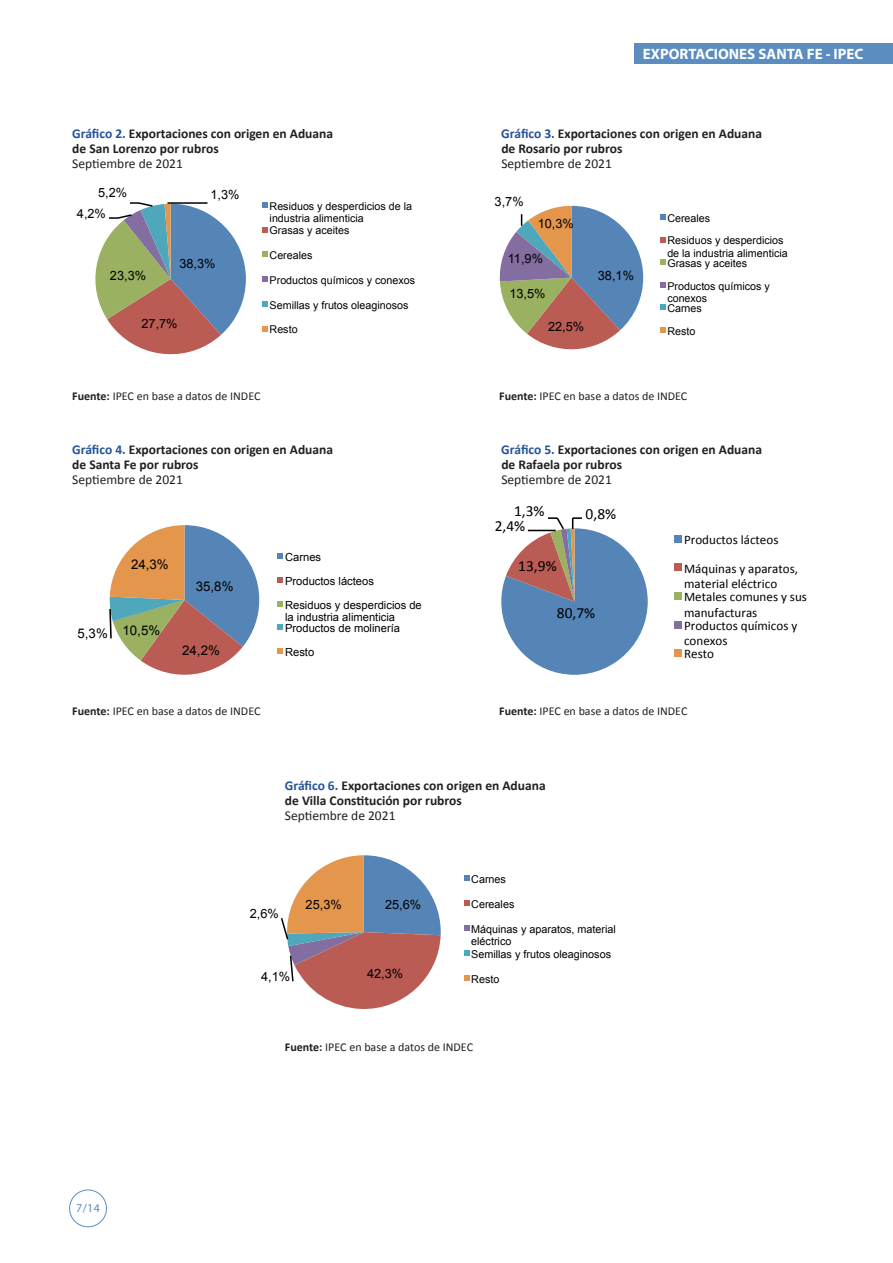
<style>
.page{position:relative;width:893px;height:1263px;background:#fff}
.page>*{position:absolute;margin:0;border:0;box-sizing:border-box;transform-origin:0 0}
.t1{font:15.45px "Calibri";color:#000}
.t2{font:700 15px "Myriad Pro";color:#fff}
.Texto{font:700 13.5px "Calibri";color:#231f20}
.Texto-2{font:13.5px "Calibri";color:#231f20}
.t3{font:13.35px "Arial";color:#000}
.t4{font:13.05px/13px "Calibri";color:#000}
.t5{font:12.75px "Arial";color:#000}
.Texto-3{font:12px "Calibri";color:#231f20}
.t6{font:12px "Myriad Pro";color:#5c8dc0}
.t7{font:11.25px/23.9px "Arial";color:#000}
.t8{font:10.8px/12.3px "Arial";color:#000}
.s1{color:#24529b}
.s2{font-weight:700}
</style>
<div class="page">
<div style="left:69px;top:1189px;width:38px;height:38px;border:1px solid #5c8dc0;border-radius:50%"></div>
<div style="left:634px;top:43px;width:259px;height:21px;background:#5c8dc0"></div>
<svg style="left:95px;top:202px;width:151px;height:153px"></svg>
<svg style="left:262px;top:202px;width:6px;height:6px"></svg>
<svg style="left:262px;top:227px;width:6px;height:5px"></svg>
<svg style="left:262px;top:252px;width:6px;height:5px"></svg>
<svg style="left:262px;top:277px;width:6px;height:5px"></svg>
<svg style="left:262px;top:301px;width:6px;height:6px"></svg>
<svg style="left:262px;top:326px;width:6px;height:5px"></svg>
<svg style="left:499px;top:206px;width:144px;height:144px"></svg>
<svg style="left:660px;top:215px;width:5px;height:5px"></svg>
<svg style="left:660px;top:237px;width:5px;height:5px"></svg>
<svg style="left:660px;top:260px;width:5px;height:5px"></svg>
<svg style="left:660px;top:282px;width:5px;height:5px"></svg>
<svg style="left:660px;top:305px;width:5px;height:5px"></svg>
<svg style="left:660px;top:327px;width:5px;height:5px"></svg>
<svg style="left:109px;top:525px;width:150px;height:150px"></svg>
<svg style="left:277px;top:553px;width:6px;height:6px"></svg>
<svg style="left:277px;top:577px;width:6px;height:6px"></svg>
<svg style="left:277px;top:601px;width:6px;height:5px"></svg>
<svg style="left:277px;top:624px;width:6px;height:6px"></svg>
<svg style="left:277px;top:648px;width:6px;height:6px"></svg>
<svg style="left:501px;top:517px;width:147px;height:158px"></svg>
<div style="left:674px;top:535px;width:7px;height:7px;background:#5585b6"></div>
<div style="left:674px;top:564px;width:7px;height:7px;background:#ba5b54"></div>
<div style="left:674px;top:592px;width:7px;height:8px;background:#99b160"></div>
<div style="left:674px;top:621px;width:7px;height:7px;background:#846da0"></div>
<div style="left:674px;top:649px;width:7px;height:8px;background:#e3964c"></div>
<svg style="left:281px;top:855px;width:160px;height:154px"></svg>
<svg style="left:464px;top:875px;width:5px;height:6px"></svg>
<svg style="left:464px;top:900px;width:5px;height:6px"></svg>
<svg style="left:464px;top:925px;width:5px;height:6px"></svg>
<svg style="left:464px;top:950px;width:5px;height:6px"></svg>
<svg style="left:464px;top:975px;width:5px;height:5px"></svg>
<h2 class="t2" style="left:643px;top:44px;width:222px">EXPORTACIONES SANTA FE - IPEC</h2>
<p class="Texto" style="left:72px;top:125px;width:262px"><span class="s1">Gráfico 2.</span> Exportaciones con origen en Aduana</p>
<p class="Texto" style="left:501px;top:125px;width:262px"><span class="s1">Gráfico 3.</span> Exportaciones con origen en Aduana</p>
<p class="Texto" style="left:72px;top:140px;width:148px">de San Lorenzo por rubros</p>
<p class="Texto" style="left:501px;top:140px;width:123px">de Rosario por rubros</p>
<p class="Texto-2" style="left:72px;top:155px;width:112px">Septiembre de 2021</p>
<p class="Texto-2" style="left:501px;top:155px;width:112px">Septiembre de 2021</p>
<p class="t5" style="left:98px;top:184px;width:31px">5,2%</p>
<p class="t5" style="left:210px;top:186px;width:31px">1,3%</p>
<p class="t5" style="left:77px;top:205px;width:31px">4,2%</p>
<p class="t5" style="left:110px;top:267px;width:38px">23,3%</p>
<p class="t5" style="left:179px;top:256px;width:38px">38,3%</p>
<p class="t5" style="left:141px;top:315px;width:38px">27,7%</p>
<p class="t8" style="left:270px;top:200px;width:144px">Residuos y desperdicios de la industria alimenticia<br>Grasas y aceites</p>
<p class="t8" style="left:270px;top:249px;width:44px">Cereales</p>
<p class="t8" style="left:270px;top:274px;width:147px">Productos químicos y conexos</p>
<p class="t8" style="left:270px;top:299px;width:140px">Semillas y frutos oleaginosos</p>
<p class="t8" style="left:270px;top:324px;width:30px">Resto</p>
<p class="t5" style="left:495px;top:193px;width:31px">3,7%</p>
<p class="t5" style="left:538px;top:215px;width:38px">10,3%</p>
<p class="t8" style="left:667px;top:207px;width:118px;line-height:22.5px">Cereales<br>Residuos y desperdicios</p>
<p class="t8" style="left:667px;top:248px;width:122px;line-height:10.5px">de la industria alimenticia<br>Grasas y aceites</p>
<p class="t8" style="left:667px;top:280px;width:104px">Productos químicos y conexos</p>
<p class="t8" style="left:667px;top:297px;width:36px;line-height:22.5px">Carnes<br>Resto</p>
<p class="t5" style="left:508px;top:250px;width:37px">11,9%</p>
<p class="t5" style="left:598px;top:267px;width:38px">38,1%</p>
<p class="t5" style="left:509px;top:285px;width:38px">13,5%</p>
<p class="t5" style="left:548px;top:318px;width:38px">22,5%</p>
<p class="Texto-3" style="left:72px;top:389px;width:190px"><span class="s2">Fuente:</span> IPEC en base a datos de INDEC</p>
<p class="Texto-3" style="left:499px;top:389px;width:190px"><span class="s2">Fuente:</span> IPEC en base a datos de INDEC</p>
<p class="Texto" style="left:72px;top:441px;width:262px"><span class="s1">Gráfico 4.</span> Exportaciones con origen en Aduana</p>
<p class="Texto" style="left:501px;top:441px;width:262px"><span class="s1">Gráfico 5.</span> Exportaciones con origen en Aduana</p>
<p class="Texto" style="left:72px;top:456px;width:128px">de Santa Fe por rubros</p>
<p class="Texto" style="left:501px;top:456px;width:122px">de Rafaela por rubros</p>
<p class="Texto-2" style="left:72px;top:471px;width:112px">Septiembre de 2021</p>
<p class="Texto-2" style="left:501px;top:471px;width:112px">Septiembre de 2021</p>
<p class="t3" style="left:131px;top:555px;width:39px">24,3%</p>
<p class="t7" style="left:285px;top:545px;width:138px">Carnes<br>Productos lácteos<br>Residuos y desperdicios de</p>
<p class="t7" style="left:285px;top:611px;width:117px;line-height:11.2px">la industria alimenticia<br>Productos de molinería</p>
<p class="t7" style="left:285px;top:640px;width:31px">Resto</p>
<p class="t3" style="left:196px;top:577px;width:39px">35,8%</p>
<p class="t3" style="left:78px;top:622px;width:84px">5,3% 10,5%</p>
<p class="t3" style="left:182px;top:641px;width:39px">24,2%</p>
<p class="t1" style="left:514px;top:502px;width:32px">1,3%</p>
<p class="t1" style="left:586px;top:504px;width:32px">0,8%</p>
<p class="t1" style="left:495px;top:516px;width:32px">2,4%</p>
<p class="t1" style="left:518px;top:556px;width:40px">13,9%</p>
<p class="t1" style="left:557px;top:603px;width:40px">80,7%</p>
<p class="t4" style="left:684px;top:525px;width:115px;line-height:28.5px">Productos lácteos<br>Máquinas y aparatos,</p>
<p class="t4" style="left:684px;top:577px;width:124px">material eléctrico<br>Metales comunes y sus</p>
<p class="t4" style="left:684px;top:606px;width:115px">manufacturas<br>Productos químicos y</p>
<p class="t4" style="left:684px;top:634px;width:45px">conexos<br>Resto</p>
<p class="Texto-3" style="left:72px;top:703px;width:190px"><span class="s2">Fuente:</span> IPEC en base a datos de INDEC</p>
<p class="Texto-3" style="left:499px;top:703px;width:190px"><span class="s2">Fuente:</span> IPEC en base a datos de INDEC</p>
<p class="Texto" style="left:285px;top:776px;width:262px"><span class="s1">Gráfico 6.</span> Exportaciones con origen en Aduana</p>
<p class="Texto" style="left:285px;top:791px;width:178px">de Villa Constitución por rubros</p>
<p class="Texto-2" style="left:285px;top:806px;width:112px">Septiembre de 2021</p>
<p class="t5" style="left:250px;top:905px;width:31px">2,6%</p>
<p class="t5" style="left:306px;top:896px;width:38px">25,3%</p>
<p class="t5" style="left:385px;top:896px;width:38px">25,6%</p>
<p class="t5" style="left:261px;top:968px;width:31px">4,1%</p>
<p class="t5" style="left:367px;top:965px;width:38px">42,3%</p>
<p class="t8" style="left:471px;top:873px;width:36px">Carnes</p>
<p class="t8" style="left:471px;top:898px;width:45px">Cereales</p>
<p class="t8" style="left:471px;top:923px;width:146px">Máquinas y aparatos, material eléctrico<br>Semillas y frutos oleaginosos</p>
<p class="t8" style="left:471px;top:973px;width:30px">Resto</p>
<p class="t6" style="left:76px;top:1201px;width:25px">7/14</p>
<p class="Texto-3" style="left:285px;top:1039px;width:190px"><span class="s2">Fuente:</span> IPEC en base a datos de INDEC</p>
</div>
